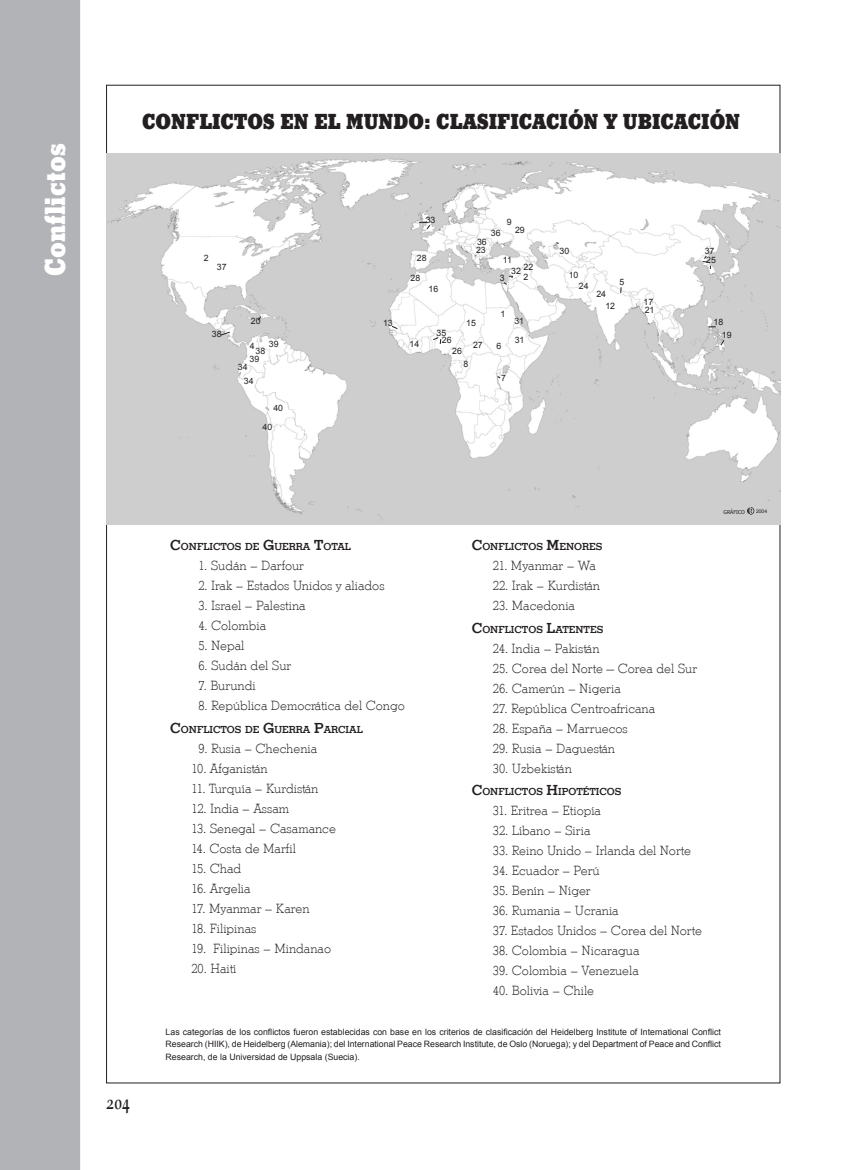
<style>
.page{position:relative;width:851px;height:1170px;background:#fff}
.page>*{position:absolute;margin:0;border:0;box-sizing:border-box;transform-origin:0 0}
.t1{font:30px "Stymie T Blac";color:#fff}
.t2{font:22.5px "Stymie T Blac";color:#231f20}
.t3{font:20px "URW Alcuin SCT";color:#231f20;scale:.7 1}
.t4{font:13.75px "Stymie T Ligh";color:#231f20}
.t5{font:500 10.5px "Stymie T";color:#231f20}
.t6{font:8.75px/12.5px "Arial";color:#231f20}
.t7{font:5.25px "Tahoma";color:#231f20}
.t8{font:5px "Arial";color:#231f20}
.s1{font-size:15px}
</style>
<div class="page">
<div style="left:0;top:0;width:80px;height:1169px;background:#b2b3b7"></div>
<img style="left:106px;top:154px;width:673px;height:370px">
<svg style="left:747px;top:507px;width:7px;height:7px"></svg>
<svg style="left:391px;top:326px;width:6px;height:3px"></svg>
<svg style="left:720px;top:340px;width:4px;height:5px"></svg>
<svg style="left:257px;top:316px;width:4px;height:5px"></svg>
<svg style="left:503px;top:276px;width:10px;height:9px"></svg>
<svg style="left:419px;top:222px;width:11px;height:7px"></svg>
<svg style="left:433px;top:337px;width:8px;height:7px"></svg>
<svg style="left:702px;top:256px;width:9px;height:13px"></svg>
<svg style="left:220px;top:332px;width:10px;height:3px"></svg>
<h1 class="t1" style="left:38px;top:276px;width:134px;rotate:-90deg">Conflictos</h1>
<h2 class="t2" style="left:142px;top:109px;width:599px">CONFLICTOS EN EL MUNDO: CLASIFICACIÓN Y UBICACIÓN</h2>
<h3 class="t3" style="left:106px;top:1090px;width:35px">204</h3>
<p class="t6" style="left:425px;top:214px;width:11px">33</p>
<p class="t6" style="left:506px;top:215px;width:6px">9</p>
<p class="t6" style="left:515px;top:223px;width:11px">29</p>
<p class="t6" style="left:490px;top:227px;width:11px">36</p>
<p class="t6" style="left:204px;top:252px;width:6px">2</p>
<p class="t6" style="left:217px;top:260px;width:11px">37</p>
<p class="t6" style="left:212px;top:327px;width:11px">38</p>
<p class="t6" style="left:251px;top:315px;width:11px">20</p>
<p class="t6" style="left:269px;top:337px;width:11px">39</p>
<p class="t6" style="left:250px;top:340px;width:6px">4</p>
<p class="t6" style="left:255px;top:344px;width:11px">38</p>
<p class="t6" style="left:249px;top:353px;width:11px">39</p>
<p class="t6" style="left:244px;top:360px;width:11px;line-height:13.9px;text-indent:-6px">34<br>34</p>
<p class="t6" style="left:383px;top:316px;width:11px">13</p>
<p class="t6" style="left:417px;top:251px;width:11px">28</p>
<p class="t6" style="left:410px;top:272px;width:11px">28</p>
<p class="t6" style="left:428px;top:282px;width:11px">16</p>
<p class="t6" style="left:477px;top:236px;width:11px">36</p>
<p class="t6" style="left:476px;top:244px;width:11px">23</p>
<p class="t6" style="left:466px;top:316px;width:11px">15</p>
<p class="t6" style="left:409px;top:337px;width:11px">14</p>
<p class="t6" style="left:436px;top:326px;width:11px">35</p>
<p class="t6" style="left:442px;top:334px;width:11px">26</p>
<p class="t6" style="left:452px;top:344px;width:11px">26</p>
<p class="t6" style="left:473px;top:339px;width:11px">27</p>
<p class="t6" style="left:463px;top:358px;width:6px">8</p>
<p class="t6" style="left:502px;top:254px;width:11px">11</p>
<p class="t6" style="left:523px;top:260px;width:11px">22</p>
<p class="t6" style="left:511px;top:265px;width:11px">32</p>
<p class="t6" style="left:523px;top:271px;width:6px">2</p>
<p class="t6" style="left:500px;top:272px;width:6px">3</p>
<p class="t6" style="left:500px;top:308px;width:6px">1</p>
<p class="t6" style="left:496px;top:339px;width:6px">6</p>
<p class="t6" style="left:514px;top:311px;width:12px;line-height:18.8px">31<br>31</p>
<p class="t6" style="left:501px;top:371px;width:6px">7</p>
<p class="t6" style="left:559px;top:244px;width:11px">30</p>
<p class="t6" style="left:568px;top:269px;width:11px">10</p>
<p class="t6" style="left:578px;top:280px;width:11px">24</p>
<p class="t6" style="left:596px;top:288px;width:11px">24</p>
<p class="t6" style="left:619px;top:275px;width:6px">5</p>
<p class="t6" style="left:605px;top:300px;width:11px">12</p>
<p class="t6" style="left:643px;top:296px;width:11px">17</p>
<p class="t6" style="left:644px;top:304px;width:11px">21</p>
<p class="t6" style="left:704px;top:245px;width:11px">37</p>
<p class="t6" style="left:706px;top:254px;width:11px">25</p>
<p class="t6" style="left:721px;top:315px;width:11px;line-height:13px;text-indent:-8px">18<br>19</p>
<p class="t6" style="left:273px;top:402px;width:11px">40</p>
<p class="t6" style="left:262px;top:420px;width:11px">40</p>
<p class="t5" style="left:170px;top:540px;width:182px"><span class="s1">C</span>ONFLICTOS DE <span class="s1">G</span>UERRA <span class="s1">T</span>OTAL</p>
<p class="t4" style="left:198px;top:558px;width:107px">1. Sudán – Darfour</p>
<p class="t4" style="left:198px;top:578px;width:188px">2. Irak – Estados Unidos y aliados</p>
<p class="t4" style="left:198px;top:598px;width:109px">3. Israel – Palestina</p>
<p class="t4" style="left:198px;top:618px;width:69px">4. Colombia</p>
<p class="t4" style="left:198px;top:638px;width:47px">5. Nepal</p>
<p class="t4" style="left:198px;top:658px;width:94px">6. Sudán del Sur</p>
<p class="t4" style="left:198px;top:678px;width:59px">7. Burundi</p>
<p class="t4" style="left:198px;top:698px;width:208px">8. República Democrática del Congo</p>
<p class="t5" style="left:170px;top:723px;width:194px"><span class="s1">C</span>ONFLICTOS DE <span class="s1">G</span>UERRA <span class="s1">P</span>ARCIAL</p>
<p class="t4" style="left:198px;top:740px;width:120px">9. Rusia – Chechenia</p>
<p class="t4" style="left:191px;top:760px;width:78px">10. Afganistán</p>
<p class="t4" style="left:191px;top:780px;width:128px">11. Turquía – Kurdistán</p>
<p class="t4" style="left:191px;top:800px;width:99px">12. India – Assam</p>
<p class="t4" style="left:191px;top:820px;width:146px">13. Senegal – Casamance</p>
<p class="t4" style="left:191px;top:840px;width:106px">14. Costa de Marfil</p>
<p class="t4" style="left:191px;top:860px;width:51px">15. Chad</p>
<p class="t4" style="left:191px;top:880px;width:61px">16. Argelia</p>
<p class="t4" style="left:191px;top:900px;width:120px">17. Myanmar – Karen</p>
<p class="t4" style="left:191px;top:920px;width:66px">18. Filipinas</p>
<p class="t4" style="left:191px;top:940px;width:141px">19. Filipinas – Mindanao</p>
<p class="t4" style="left:191px;top:960px;width:46px">20. Haití</p>
<p class="t5" style="left:471px;top:540px;width:132px"><span class="s1">C</span>ONFLICTOS <span class="s1">M</span>ENORES</p>
<p class="t4" style="left:493px;top:558px;width:104px">21. Myanmar – Wa</p>
<p class="t4" style="left:493px;top:578px;width:109px">22. Irak – Kurdistán</p>
<p class="t4" style="left:493px;top:598px;width:84px">23. Macedonia</p>
<p class="t5" style="left:471px;top:623px;width:133px"><span class="s1">C</span>ONFLICTOS <span class="s1">L</span>ATENTES</p>
<p class="t4" style="left:493px;top:640px;width:108px">24. India – Pakistán</p>
<p class="t4" style="left:493px;top:660px;width:205px">25. Corea del Norte — Corea del Sur</p>
<p class="t4" style="left:493px;top:680px;width:129px">26. Camerún – Nigeria</p>
<p class="t4" style="left:493px;top:700px;width:164px">27. República Centroafricana</p>
<p class="t4" style="left:493px;top:720px;width:136px">28. España – Marruecos</p>
<p class="t4" style="left:493px;top:740px;width:124px">29. Rusia – Daguestán</p>
<p class="t4" style="left:493px;top:760px;width:80px">30. Uzbekistán</p>
<p class="t5" style="left:471px;top:785px;width:151px"><span class="s1">C</span>ONFLICTOS <span class="s1">H</span>IPOTÉTICOS</p>
<p class="t4" style="left:493px;top:803px;width:110px">31. Eritrea – Etiopía</p>
<p class="t4" style="left:493px;top:823px;width:99px">32. Líbano – Siria</p>
<p class="t4" style="left:493px;top:843px;width:200px">33. Reino Unido – Irlanda del Norte</p>
<p class="t4" style="left:493px;top:863px;width:108px">34. Ecuador – Perú</p>
<p class="t4" style="left:493px;top:883px;width:99px">35. Benín – Níger</p>
<p class="t4" style="left:493px;top:903px;width:127px">36. Rumania – Ucrania</p>
<p class="t4" style="left:493px;top:923px;width:210px">37. Estados Unidos – Corea del Norte</p>
<p class="t4" style="left:493px;top:943px;width:148px">38. Colombia – Nicaragua</p>
<p class="t4" style="left:493px;top:963px;width:147px">39. Colombia – Venezuela</p>
<p class="t4" style="left:493px;top:983px;width:103px">40. Bolivia – Chile</p>
<p class="t7" style="left:723px;top:508px;width:23px">GRÁFICO</p>
<p class="t8" style="left:756px;top:508px;width:13px">2004</p>
<p class="t6" style="left:165px;top:1025px;width:556px;text-align:justify">Las categorías de los conflictos fueron establecidas con base en los criterios de clasificación del Heidelberg Institute of International Conflict Research (HIIK), de Heidelberg (Alemania); del International Peace Research Institute, de Oslo (Noruega); y del Department of Peace and Conflict Research, de la Universidad de Uppsala (Suecia).</p>
</div>
